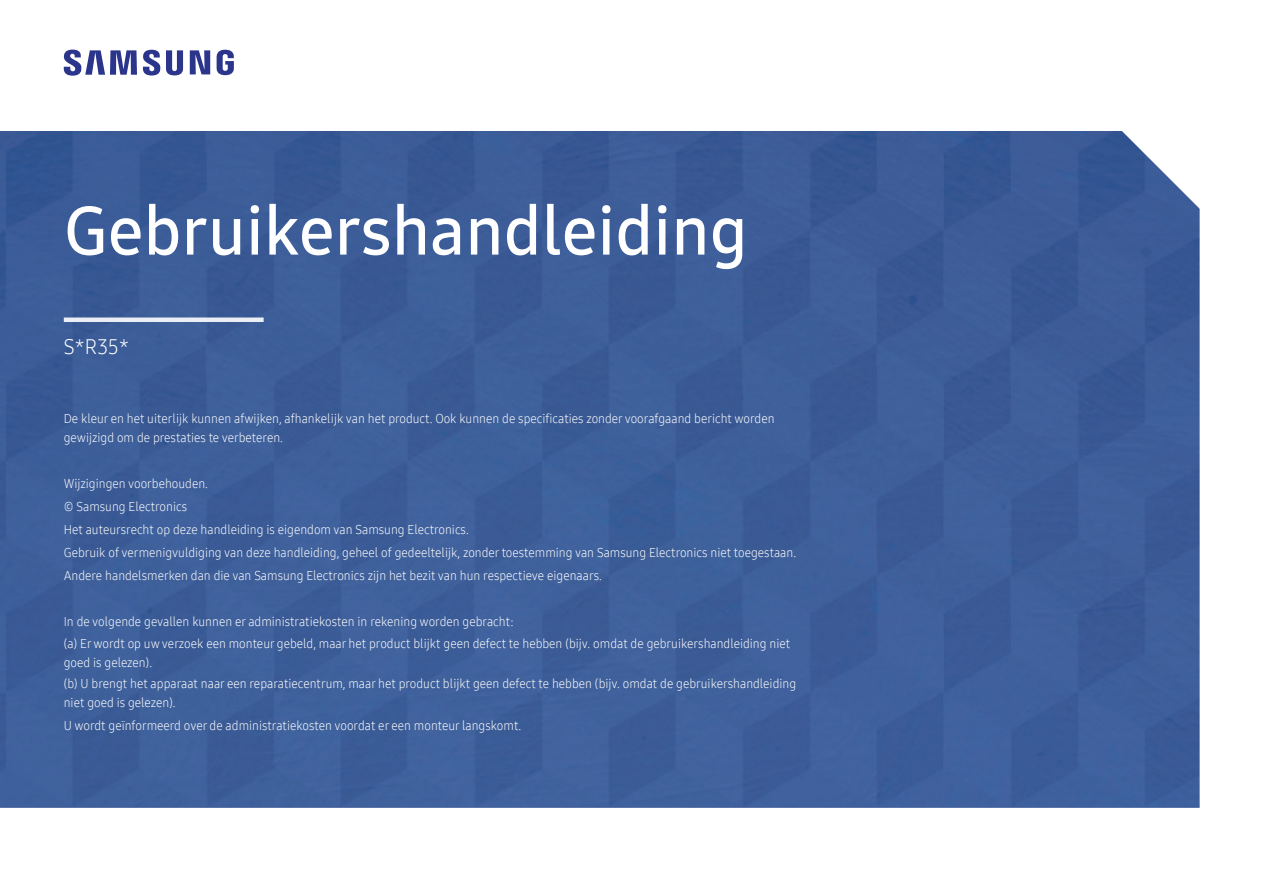
<style>
.page{position:relative;width:1263px;height:893px;background:#fff}
.page>*{position:absolute;margin:0;border:0;box-sizing:border-box;transform-origin:0 0}
.Cover-Heading2{font:67.5px "Samsung One 600";color:#fff}
.Cover-ModelCode{font:21px "Samsung One 300";color:#fff;scale:.96 1}
.Cover-Description{font:12.75px/18.8px "Samsung One 300";color:#fff;scale:.96 1}
.Cover_UnorderList_2{font:12.75px/18.8px "Samsung One 300";color:#fff;scale:.96 1}
.Cover_UnorderList_1{font:12.75px "Samsung One 300";color:#fff;scale:.96 1}
</style>
<div class="page">
<div style="left:0;top:132px;width:1199px;height:675px;background:#3d5e99"></div>
<svg style="left:1121px;top:131px;width:79px;height:80px"></svg>
<div style="left:64px;top:317px;width:200px;height:5px;background:#ebeef4"></div>
<svg style="left:64px;top:50px;width:170px;height:26px"></svg>
<p class="Cover-Heading2" style="left:64px;top:186px;width:685px">Gebruikershandleiding</p>
<p class="Cover-ModelCode" style="left:64px;top:333px;width:70px">S*R35*</p>
<p class="Cover-Description" style="left:64px;top:409px;width:742px">De kleur en het uiterlijk kunnen afwijken, afhankelijk van het product. Ook kunnen de specificaties zonder voorafgaand bericht worden gewijzigd om de prestaties te verbeteren.</p>
<p class="Cover-Description" style="left:64px;top:474px;width:152px">Wijzigingen voorbehouden.</p>
<p class="Cover-Description" style="left:64px;top:497px;width:130px">© Samsung Electronics</p>
<p class="Cover-Description" style="left:64px;top:520px;width:423px">Het auteursrecht op deze handleiding is eigendom van Samsung Electronics.</p>
<p class="Cover-Description" style="left:64px;top:543px;width:764px">Gebruik of vermenigvuldiging van deze handleiding, geheel of gedeeltelijk, zonder toestemming van Samsung Electronics niet toegestaan.</p>
<p class="Cover-Description" style="left:64px;top:566px;width:562px">Andere handelsmerken dan die van Samsung Electronics zijn het bezit van hun respectieve eigenaars.</p>
<p class="Cover_UnorderList_1" style="left:64px;top:613px;width:470px">In de volgende gevallen kunnen er administratiekosten in rekening worden gebracht:</p>
<p class="Cover_UnorderList_2" style="left:64px;top:634px;width:758px">(a) Er wordt op uw verzoek een monteur gebeld, maar het product blijkt geen defect te hebben (bijv. omdat de gebruikershandleiding niet goed is gelezen).</p>
<p class="Cover_UnorderList_2" style="left:64px;top:674px;width:764px">(b) U brengt het apparaat naar een reparatiecentrum, maar het product blijkt geen defect te hebben (bijv. omdat de gebruikershandleiding niet goed is gelezen).</p>
<p class="Cover_UnorderList_1" style="left:64px;top:717px;width:478px">U wordt geïnformeerd over de administratiekosten voordat er een monteur langskomt.</p>
</div>
